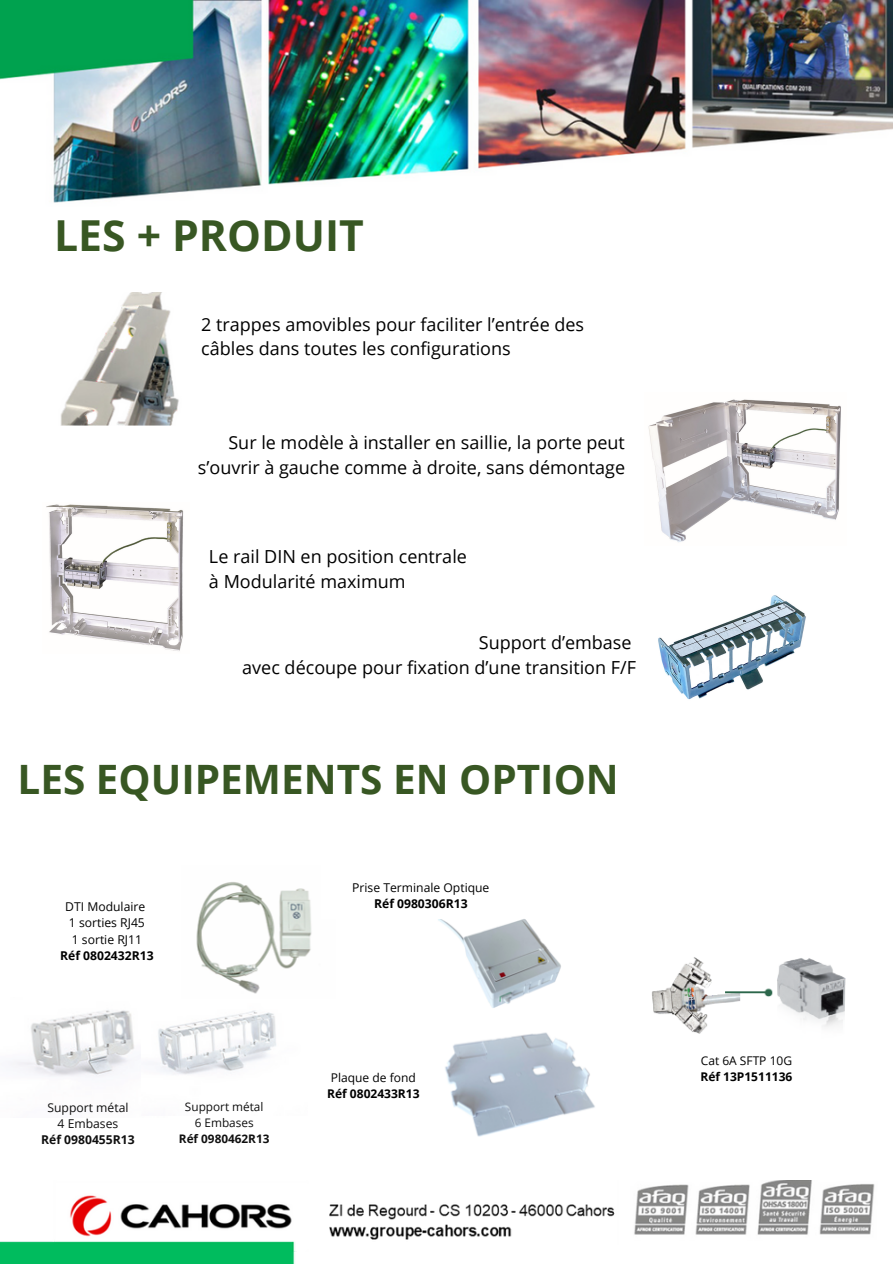
<style>
.page{position:relative;width:893px;height:1264px;background:#fff}
.page>*{position:absolute;margin:0;border:0;box-sizing:border-box;transform-origin:0 0}
.t1{font:700 42.75px "Open Sans";color:#385723}
.t2{font:700 40.5px "Open Sans";color:#385723}
.t3{font:18px/24.8px "Open Sans";color:#000}
.t4{font:12.15px "Open Sans";color:#000}
.t5{font:700 12.15px "Open Sans";color:#000}
.t6{font:12.15px "Open Sans";color:#101010}
.t7{font:700 12.15px "Open Sans";color:#101010}
.t8{font:700 12px "Open Sans";color:#000}
.t9{font:12px "Open Sans";color:#000}
.t10{font:11.85px "Open Sans";color:#101010}
.t11{font:700 11.85px "Open Sans";color:#101010}
</style>
<div class="page">
<img style="left:0;top:0;width:892px;height:203px">
<img style="left:0;top:1180px;width:875px;height:83px">
<img style="left:648px;top:399px;width:193px;height:143px">
<img style="left:46px;top:504px;width:138px;height:147px">
<img style="left:658px;top:595px;width:148px;height:105px">
<img style="left:60px;top:292px;width:119px;height:133px">
<img style="left:196px;top:882px;width:399px;height:255px">
<div style="left:31px;top:1092px;width:269px;height:59px;background:#fff"></div>
<img style="left:652px;top:957px;width:194px;height:77px">
<img style="left:15px;top:1010px;width:120px;height:66px">
<svg style="left:303px;top:999px;width:147px;height:127px"></svg>
<img style="left:158px;top:999px;width:150px;height:116px">
<div style="left:322px;top:865px;width:198px;height:53px;background:#fff"></div>
<p class="t1" style="left:54px;top:205px;width:311px">LES + PRODUIT</p>
<p class="t3" style="left:201px;top:311px;width:384px">2 trappes amovibles pour faciliter l’entrée des câbles dans toutes les configurations</p>
<p class="t3" style="left:198px;top:430px;width:428px;text-align:right">Sur le modèle à installer en saillie, la porte peut s’ouvrir à gauche comme à droite, sans démontage</p>
<p class="t3" style="left:209px;top:543px;width:259px">Le rail DIN en position centrale à Modularité maximum</p>
<p class="t3" style="left:242px;top:629px;width:395px;text-align:right">Support d’embase<br>avec découpe pour fixation d’une transition F/F</p>
<p class="t2" style="left:18px;top:751px;width:602px">LES EQUIPEMENTS EN OPTION</p>
<p class="t4" style="left:65px;top:898px;width:81px">DTI Modulaire</p>
<p class="t4" style="left:69px;top:914px;width:77px">1 sorties RJ45</p>
<p class="t4" style="left:72px;top:930px;width:72px">1 sortie RJ11</p>
<p class="t5" style="left:60px;top:946px;width:95px">Réf 0802432R13</p>
<p class="t6" style="left:47px;top:1098px;width:82px">Support métal</p>
<p class="t6" style="left:58px;top:1114px;width:62px">4 Embases</p>
<p class="t7" style="left:41px;top:1130px;width:95px">Réf 0980455R13</p>
<p class="t10" style="left:185px;top:1098px;width:80px">Support métal</p>
<p class="t10" style="left:195px;top:1114px;width:60px">6 Embases</p>
<p class="t11" style="left:179px;top:1129px;width:92px">Réf 0980462R13</p>
<p class="t4" style="left:352px;top:878px;width:139px">Prise Terminale Optique</p>
<p class="t5" style="left:374px;top:895px;width:95px">Réf 0980306R13</p>
<p class="t9" style="left:331px;top:1068px;width:86px">Plaque de fond</p>
<p class="t8" style="left:327px;top:1084px;width:94px">Réf 0802433R13</p>
<p class="t9" style="left:700px;top:1051px;width:93px">Cat 6A SFTP 10G</p>
<p class="t8" style="left:700px;top:1067px;width:93px">Réf 13P1511136</p>
</div>
